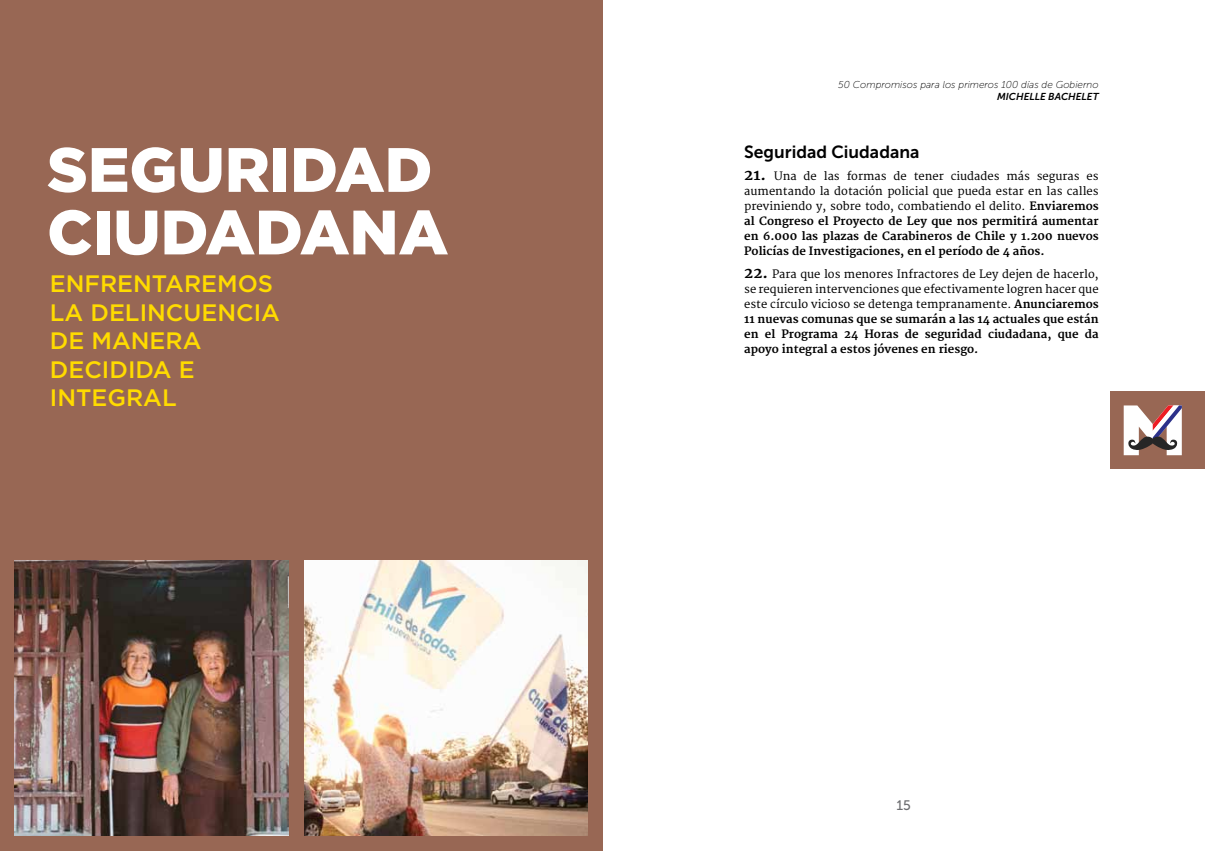
<style>
.page{position:relative;width:1205px;height:851px;background:#fff}
.page>*{position:absolute;margin:0;border:0;box-sizing:border-box;transform-origin:0 0}
.t1{font:900 62.5px/62.5px "Gotham";color:#fff}
.t2{font:500 23.75px/28.5px "Gotham";color:#ffdb00}
.t3{font:17.5px "Museo Sans 700";color:#000}
.t4{font:13.75px "Museo Sans 500";color:#6d6e71}
.t5{font:700 11.25px/15px "Merriweather";color:#000;text-align:justify}
.t6{font:11.25px/15px "Merriweather";color:#000;text-align:justify}
.t7{font:italic 10px "Museo Sans 100";color:#000}
.t8{font:italic 10px "Museo Sans 700";color:#000}
.s1{font-size:15px}
.s2{font-weight:400}
.s3{font-weight:700;font-size:15px}
.s4{font-weight:700}
</style>
<div class="page">
<div style="left:1111px;top:391px;width:94px;height:78px;background:#986754"></div>
<svg style="left:1123px;top:405px;width:59px;height:50px"></svg>
<div style="left:0;top:0;width:602px;height:850px;background:#986754"></div>
<img style="left:14px;top:560px;width:275px;height:274px">
<img style="left:304px;top:560px;width:284px;height:274px">
<h1 class="t1" style="left:47px;top:138px;width:403px">SEGURIDAD<br>CIUDADANA</h1>
<h2 class="t2" style="left:50px;top:269px;width:232px">ENFRENTAREMOS<br>LA DELINCUENCIA<br>DE MANERA<br>DECIDIDA E<br>INTEGRAL</h2>
<p class="t7" style="left:838px;top:79px;width:262px">50 Compromisos para los primeros 100 días de Gobierno</p>
<p class="t8" style="left:997px;top:91px;width:103px">MICHELLE BACHELET</p>
<h3 class="t3" style="left:744px;top:142px;width:177px">Seguridad Ciudadana</h3>
<p class="t5" style="left:744px;top:169px;width:356px"><span class="s1">21.</span> <span class="s2">Una de las formas de tener ciudades más seguras es aumentando la dotación policial que pueda estar en las calles previniendo y, sobre todo, combatiendo el delito.</span> Enviaremos al Congreso el Proyecto de Ley que nos permitirá aumentar en 6.000 las plazas de Carabineros de Chile y 1.200 nuevos Policías de Investigaciones, en el período de 4 años.</p>
<p class="t6" style="left:744px;top:266px;width:356px"><span class="s3">22.</span> Para que los menores Infractores de Ley dejen de hacerlo, se requieren intervenciones que efectivamente logren hacer que este círculo vicioso se detenga tempranamente. <span class="s4">Anunciaremos 11 nuevas comunas que se sumarán a las 14 actuales que están en el Programa 24 Horas de seguridad ciudadana, que da apoyo integral a estos jóvenes en riesgo.</span></p>
<p class="t4" style="left:896px;top:797px;width:16px">15</p>
</div>
